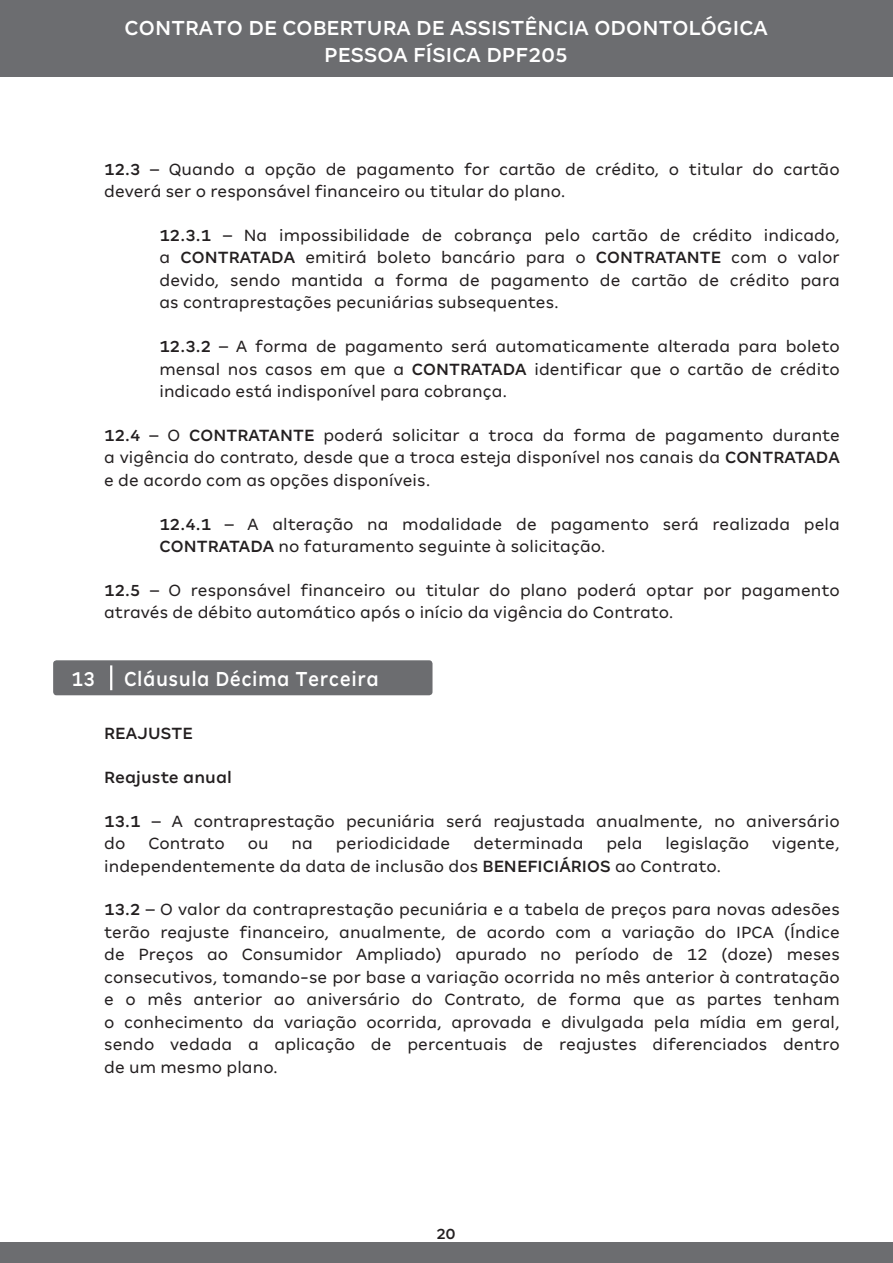
<style>
.page{position:relative;width:893px;height:1263px;background:#fff}
.page>*{position:absolute;margin:0;border:0;box-sizing:border-box;transform-origin:0 0}
.t1{font:500 22.5px/27px "Amil Typeface";letter-spacing:.005em;color:#fff;text-align:center}
.t2{font:500 22.5px "Amil Typeface";letter-spacing:.025em;color:#fff;scale:.9 1}
.t3{font:500 22.5px "Amil Typeface";letter-spacing:.005em;color:#fff;scale:.9 1}
.t4{font:18px/22.5px "Amil Typeface";letter-spacing:.005em;color:#231f20}
.t5{font:500 18px "Amil Typeface";letter-spacing:.005em;color:#231f20}
.t6{font:500 16.5px "Amil Typeface";color:#231f20}
.s1{font-weight:500}
</style>
<div class="page">
<div style="left:0;top:1243px;width:893px;height:20px;background:#6c6d70"></div>
<div style="left:0;top:0;width:893px;height:76px;background:#6c6d70"></div>
<div style="left:53px;top:660px;width:379px;height:35px;background:#6c6d70;border-radius:3px"></div>
<hr style="left:110px;top:665px;width:2px;height:25px;background:#fff">
<p class="t1" style="left:125px;top:14px;width:645px">CONTRATO DE COBERTURA DE ASSISTÊNCIA ODONTOLÓGICA<br>PESSOA FÍSICA DPF205</p>
<p class="t4" style="left:104px;top:157px;width:737px"><span class="s1">12.3</span> – Quando a opção de pagamento for cartão de crédito, o titular do cartão deverá ser o responsável financeiro ou titular do plano.</p>
<p class="t4" style="left:159px;top:224px;width:682px;text-align:justify"><span class="s1">12.3.1</span> – Na impossibilidade de cobrança pelo cartão de crédito indicado, a <span class="s1">CONTRATADA</span> emitirá boleto bancário para o <span class="s1">CONTRATANTE</span> com o valor devido, sendo mantida a forma de pagamento de cartão de crédito para as contraprestações pecuniárias subsequentes.</p>
<p class="t4" style="left:159px;top:335px;width:682px;text-align:justify"><span class="s1">12.3.2</span> – A forma de pagamento será automaticamente alterada para boleto mensal nos casos em que a <span class="s1">CONTRATADA</span> identificar que o cartão de crédito indicado está indisponível para cobrança.</p>
<p class="t4" style="left:104px;top:424px;width:737px;text-align:justify"><span class="s1">12.4</span> – O <span class="s1">CONTRATANTE</span> poderá solicitar a troca da forma de pagamento durante a vigência do contrato, desde que a troca esteja disponível nos canais da <span class="s1">CONTRATADA </span>e de acordo com as opções disponíveis.</p>
<p class="t4" style="left:159px;top:512px;width:682px"><span class="s1">12.4.1</span> – A alteração na modalidade de pagamento será realizada pela<br><span class="s1">CONTRATADA</span> no faturamento seguinte à solicitação.</p>
<p class="t4" style="left:104px;top:579px;width:737px"><span class="s1">12.5</span> – O responsável financeiro ou titular do plano poderá optar por pagamento através de débito automático após o início da vigência do Contrato.</p>
<p class="t3" style="left:71px;top:665px;width:28px">13</p>
<p class="t2" style="left:124px;top:665px;width:285px">Cláusula Décima Terceira</p>
<p class="t5" style="left:104px;top:723px;width:90px">REAJUSTE</p>
<p class="t5" style="left:104px;top:766px;width:129px">Reajuste anual</p>
<p class="t4" style="left:104px;top:809px;width:737px"><span class="s1">13.1</span> – A contraprestação pecuniária será reajustada anualmente, no aniversário do</p>
<p class="t4" style="left:148px;top:832px;width:78px">Contrato</p>
<p class="t4" style="left:248px;top:832px;width:22px">ou</p>
<p class="t4" style="left:292px;top:832px;width:23px">na</p>
<p class="t4" style="left:336px;top:832px;width:116px">periodicidade</p>
<p class="t4" style="left:473px;top:832px;width:112px">determinada</p>
<p class="t4" style="left:606px;top:832px;width:38px">pela</p>
<p class="t4" style="left:665px;top:832px;width:85px">legislação</p>
<p class="t4" style="left:772px;top:832px;width:69px">vigente,</p>
<p class="t4" style="left:104px;top:854px;width:619px">independentemente da data de inclusão dos <span class="s1">BENEFICIÁRIOS</span> ao Contrato.</p>
<p class="t4" style="left:104px;top:898px;width:737px;text-align:justify"><span class="s1">13.2</span> – O valor da contraprestação pecuniária e a tabela de preços para novas adesões terão reajuste financeiro, anualmente, de acordo com a variação do IPCA (Índice de Preços ao Consumidor Ampliado) apurado no período de 12 (doze) meses consecutivos, tomando-se por base a variação ocorrida no mês anterior à contratação e o mês anterior ao aniversário do Contrato, de forma que as partes tenham o conhecimento da variação ocorrida, aprovada e divulgada pela mídia em geral, sendo vedada a aplicação de percentuais de reajustes diferenciados dentro de um mesmo plano.</p>
<p class="t6" style="left:436px;top:1224px;width:21px">20</p>
</div>
